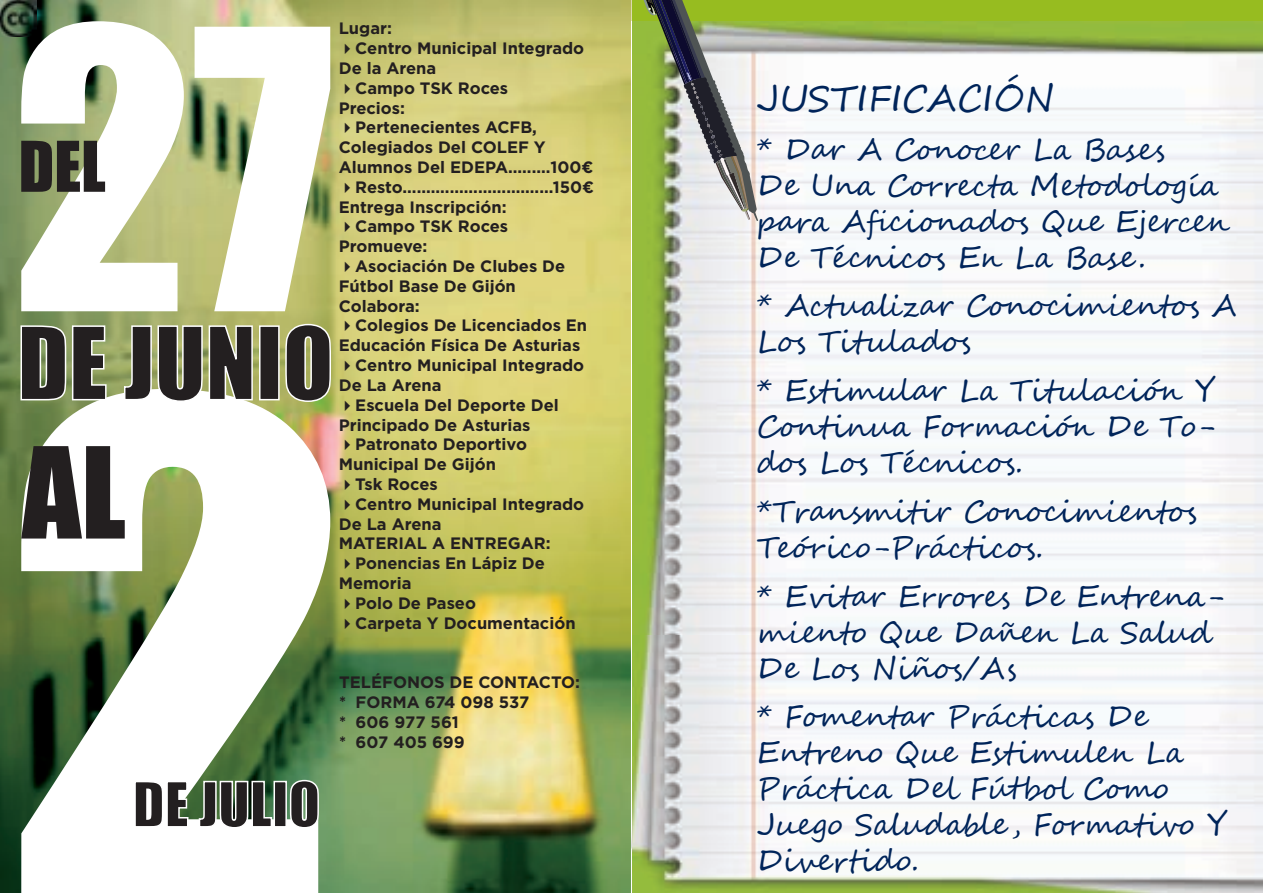
<style>
.page{position:relative;width:1263px;height:893px;background:#fff}
.page>*{position:absolute;margin:0;border:0;box-sizing:border-box;transform-origin:0 0}
.t1{font:36px "Segoe Script";color:#00245a}
.t2{font:30px/36px "Segoe Script";color:#00245a}
.t3{font:700 16.5px/19.8px "Gotham";color:#231f20}
</style>
<div class="page">
<img style="left:0;top:0;width:631px;height:893px">
<img style="left:631px;top:21px;width:632px;height:872px">
<svg style="left:624px;top:0;width:134px;height:221px;background:#9eaa7e"></svg>
<svg style="left:21px;top:21px;width:309px;height:290px"></svg>
<svg style="left:21px;top:403px;width:309px;height:490px"></svg>
<svg style="left:20px;top:323px;width:312px;height:80px;background:#646553"></svg>
<svg style="left:21px;top:446px;width:104px;height:93px"></svg>
<svg style="left:21px;top:141px;width:84px;height:51px;background:#4e4e44"></svg>
<svg style="left:134px;top:779px;width:186px;height:50px"></svg>
<img style="left:0;top:0;width:37px;height:37px">
<p class="t3" style="left:339px;top:19px;width:55px">Lugar:</p>
<p class="t3" style="left:339px;top:38px;width:247px">✔Centro Municipal Integrado<br>De la Arena</p>
<p class="t3" style="left:339px;top:78px;width:171px">✔Campo TSK Roces<br>Precios:</p>
<p class="t3" style="left:339px;top:118px;width:256px">✔Pertenecientes ACFB,<br>Colegiados Del COLEF Y<br>Alumnos Del EDEPA......... 100€</p>
<p class="t3" style="left:339px;top:177px;width:257px">✔Resto................................150€<br>Entrega Inscripción:</p>
<p class="t3" style="left:339px;top:217px;width:171px">✔Campo TSK Roces<br>Promueve:</p>
<p class="t3" style="left:339px;top:256px;width:228px">✔Asociación De Clubes De<br>Fútbol Base De Gijón<br>Colabora:</p>
<p class="t3" style="left:339px;top:316px;width:250px">✔Colegios De Licenciados En<br>Educación Física De Asturias</p>
<p class="t3" style="left:339px;top:355px;width:247px">✔Centro Municipal Integrado<br>De La Arena</p>
<p class="t3" style="left:339px;top:395px;width:221px">✔Escuela Del Deporte Del<br>Principado De Asturias</p>
<p class="t3" style="left:339px;top:434px;width:190px">✔Patronato Deportivo<br>Municipal De Gijón</p>
<p class="t3" style="left:339px;top:474px;width:101px">✔Tsk Roces</p>
<p class="t3" style="left:339px;top:494px;width:247px">✔Centro Municipal Integrado<br>De La Arena<br>MATERIAL A ENTREGAR:</p>
<p class="t3" style="left:339px;top:553px;width:208px">✔Ponencias En Lápiz De<br>Memoria</p>
<p class="t3" style="left:339px;top:593px;width:139px">✔Polo De Paseo</p>
<p class="t3" style="left:339px;top:613px;width:238px">✔Carpeta Y Documentación</p>
<p class="t3" style="left:339px;top:672px;width:242px">TELÉFONOS DE CONTACTO: * FORMA 674 098 537<br>* 606 977 561<br>* 607 405 699</p>
<h1 class="t1" style="left:757px;top:69px;width:299px">JUSTIFICACIÓN</h1>
<h2 class="t2" style="left:757px;top:132px;width:475px">* Dar A Conocer La Bases<br>De Una Correcta Metodología para Aficionados Que Ejercen<br>De Técnicos En La Base.</h2>
<h2 class="t2" style="left:757px;top:288px;width:481px">* Actualizar Conocimientos A<br>Los Titulados</h2>
<h2 class="t2" style="left:757px;top:373px;width:460px;text-align:justify">* Estimular La Titulación Y Continua Formación De To&shy;dos Los Técnicos.</h2>
<h2 class="t2" style="left:757px;top:494px;width:442px">*Transmitir Conocimientos<br>Teórico-Prácticos.</h2>
<h2 class="t2" style="left:757px;top:579px;width:469px">* Evitar Errores De Entrena&shy;miento Que Dañen La Salud<br>De Los Niños/As</h2>
<h2 class="t2" style="left:757px;top:699px;width:471px">* Fomentar Prácticas De<br>Entreno Que Estimulen La<br>Práctica Del Fútbol Como<br>Juego Saludable , Formativo Y<br>Divertido.</h2>
</div>
